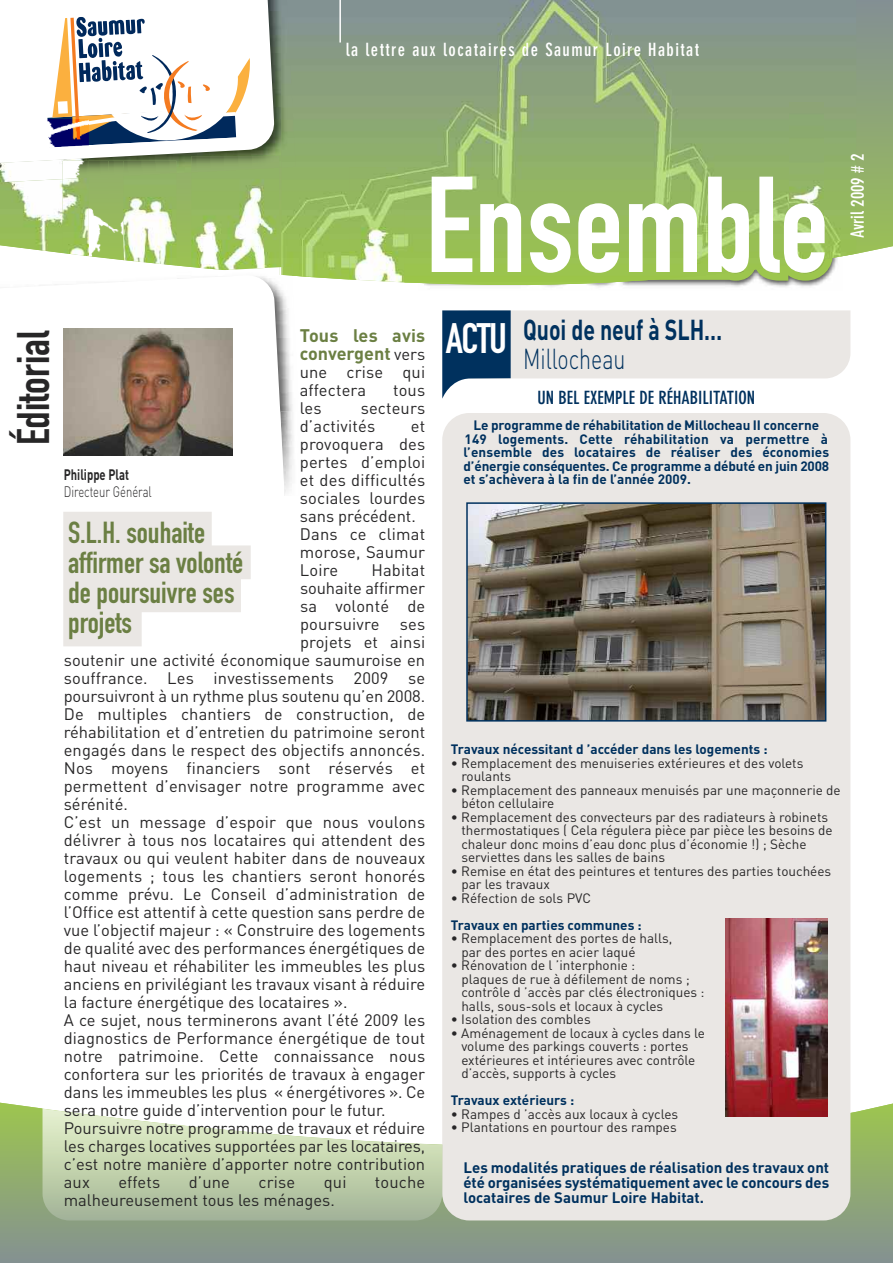
<style>
.page{position:relative;width:893px;height:1263px;background:#fff}
.page>*{position:absolute;margin:0;border:0;box-sizing:border-box;transform-origin:0 0}
.t1{font:133.95px "DIN Engschrift Alternate";color:#fff}
.t2{font:45px "DIN Engschrift Alternate";color:#272627}
.t3{font:42px "DIN Engschrift Alternate";color:#fff}
.t4{font:30px/30px "DIN Engschrift Alternate";color:#6b7f43}
.t5{font:700 28.5px "DIN";color:#00315e;scale:.75 1}
.t6{font:300 28.5px "DIN";color:#00315e;scale:.75 1}
.t7{font:700 condensed 18px "DIN Neuzeit Grotesk";letter-spacing:.08em;color:#fff}
.t8{font:700 condensed 18px "DIN Neuzeit Grotesk";color:#00315e}
.t9{font:700 18px/18px "DIN";color:#6b7f43}
.t10{font:700 condensed 18px "DIN Neuzeit Grotesk";color:#fff}
.t11{font:16.5px/18px "DIN";color:#272627}
.t12{font:700 15px/15px "DIN";letter-spacing:-.005em;color:#00315e;text-align:justify}
.t13{font:300 15px "DIN";color:#272627;scale:.75 1}
.t14{font:700 15px "DIN";color:#272627;scale:.75 1}
.t15{font:13.5px/13.5px "DIN";color:#272627}
.t16{font:700 13.5px/13.5px "DIN";color:#00315e}
.s1{font-weight:400;font-size:16.5px;color:#272627}
</style>
<div class="page">
<svg style="left:0;top:1101px;width:893px;height:162px;background:#8b9e83"></svg>
<img style="left:43px;top:1101px;width:399px;height:7px">
<img style="left:43px;top:1108px;width:399px;height:112px">
<svg style="left:176px;top:0;width:717px;height:267px;background:#95ae79"></svg>
<img style="left:281px;top:0;width:575px;height:285px">
<hr style="left:339px;top:0;width:2px;height:43px;background:#fff">
<img style="left:176px;top:0;width:105px;height:174px">
<img style="left:281px;top:0;width:15px;height:168px">
<svg style="left:47px;top:0;width:228px;height:164px"></svg>
<svg style="left:281px;top:267px;width:11px;height:8px"></svg>
<svg style="left:39px;top:275px;width:259px;height:137px"></svg>
<img style="left:285px;top:412px;width:8px;height:81px">
<img style="left:63px;top:412px;width:222px;height:83px">
<img style="left:64px;top:328px;width:169px;height:128px">
<svg style="left:63px;top:512px;width:188px;height:134px"></svg>
<img style="left:39px;top:253px;width:24px;height:26px">
<img style="left:0;top:182px;width:63px;height:71px">
<img style="left:0;top:163px;width:63px;height:19px">
<img style="left:0;top:148px;width:89px;height:15px">
<img style="left:47px;top:119px;width:42px;height:29px">
<img style="left:39px;top:279px;width:24px;height:2px">
<img style="left:89px;top:258px;width:19px;height:23px">
<img style="left:89px;top:161px;width:19px;height:97px">
<img style="left:63px;top:256px;width:26px;height:21px">
<img style="left:63px;top:161px;width:26px;height:95px">
<img style="left:63px;top:277px;width:26px;height:4px">
<img style="left:789px;top:103px;width:34px;height:120px">
<img style="left:123px;top:176px;width:53px;height:90px">
<img style="left:123px;top:161px;width:53px;height:15px">
<img style="left:123px;top:275px;width:53px;height:6px">
<img style="left:144px;top:279px;width:32px;height:2px">
<img style="left:108px;top:275px;width:15px;height:6px">
<img style="left:108px;top:161px;width:15px;height:99px">
<img style="left:191px;top:172px;width:88px;height:95px">
<img style="left:191px;top:156px;width:88px;height:16px">
<img style="left:191px;top:267px;width:88px;height:9px">
<svg style="left:230px;top:275px;width:24px;height:1px"></svg>
<svg style="left:442px;top:310px;width:408px;height:89px"></svg>
<div style="left:442px;top:413px;width:408px;height:807px;background:#eae7e4;border-radius:27px"></div>
<img style="left:469px;top:505px;width:354px;height:214px">
<div style="left:466px;top:502px;width:360px;height:220px;border:2px solid #00315e"></div>
<img style="left:349px;top:282px;width:55px;height:3px">
<img style="left:349px;top:167px;width:55px;height:115px">
<img style="left:725px;top:918px;width:102px;height:198px">
<p class="t7" style="left:346px;top:43px;width:355px">la lettre aux locataires de Saumur Loire Habitat</p>
<h1 class="t1" style="left:425px;top:177px;width:405px">Ensemble</h1>
<p class="t10" style="left:850px;top:238px;width:86px;rotate:-90deg">Avril 2009 # 2</p>
<h2 class="t2" style="left:17px;top:445px;width:116px;rotate:-90deg">Éditorial</h2>
<p class="t9" style="left:300px;top:327px;width:127px">Tous les avis convergent <span class="s1">vers</span></p>
<p class="t11" style="left:300px;top:363px;width:127px">une crise qui affectera</p>
<p class="t11" style="left:393px;top:381px;width:34px">tous</p>
<p class="t11" style="left:300px;top:399px;width:23px">les</p>
<p class="t11" style="left:300px;top:399px;width:127px;text-indent:61px">secteurs d’activités</p>
<p class="t11" style="left:300px;top:417px;width:127px;text-indent:111px">et provoquera des pertes d’emploi et des difficultés sociales lourdes sans précédent.<br>Dans ce climat morose, Saumur<br>Loire</p>
<p class="t14" style="left:64px;top:466px;width:89px">Philippe Plat</p>
<p class="t13" style="left:64px;top:483px;width:119px">Directeur Général</p>
<h3 class="t4" style="left:68px;top:520px;width:177px">S.L.H. souhaite affirmer sa volonté de poursuivre ses projets</h3>
<p class="t11" style="left:371px;top:561px;width:55px">Habitat</p>
<p class="t11" style="left:300px;top:579px;width:127px">souhaite affirmer</p>
<p class="t11" style="left:300px;top:597px;width:127px">sa volonté de</p>
<p class="t11" style="left:300px;top:615px;width:127px">poursuivre ses</p>
<p class="t11" style="left:300px;top:633px;width:127px">projets et ainsi</p>
<p class="t11" style="left:64px;top:651px;width:363px">soutenir une activité économique saumuroise en</p>
<p class="t11" style="left:64px;top:669px;width:363px">souffrance. Les investissements 2009 se</p>
<p class="t11" style="left:64px;top:687px;width:363px">poursuivront à un rythme plus soutenu qu’en 2008.</p>
<p class="t11" style="left:64px;top:705px;width:363px">De multiples chantiers de construction, de</p>
<p class="t11" style="left:64px;top:723px;width:363px">réhabilitation et d’entretien du patrimoine seront</p>
<p class="t11" style="left:64px;top:741px;width:363px">engagés dans le respect des objectifs annoncés.</p>
<p class="t11" style="left:64px;top:759px;width:363px">Nos moyens financiers sont réservés et</p>
<p class="t11" style="left:64px;top:777px;width:363px">permettent d’envisager notre programme avec</p>
<p class="t11" style="left:64px;top:795px;width:66px">sérénité.</p>
<p class="t11" style="left:64px;top:813px;width:363px">C’est un message d’espoir que nous voulons</p>
<p class="t11" style="left:64px;top:831px;width:363px">délivrer à tous nos locataires qui attendent des</p>
<p class="t11" style="left:64px;top:849px;width:363px">travaux ou qui veulent habiter dans de nouveaux</p>
<p class="t11" style="left:64px;top:867px;width:363px">logements ; tous les chantiers seront honorés</p>
<p class="t11" style="left:64px;top:885px;width:363px">comme prévu. Le Conseil d’administration de</p>
<p class="t11" style="left:64px;top:903px;width:363px">l’Office est attentif à cette question sans perdre de</p>
<p class="t11" style="left:64px;top:921px;width:363px">vue l’objectif majeur : « Construire des logements</p>
<p class="t11" style="left:64px;top:939px;width:363px">de qualité avec des performances énergétiques de</p>
<p class="t11" style="left:64px;top:957px;width:363px">haut niveau et réhabiliter les immeubles les plus</p>
<p class="t11" style="left:64px;top:975px;width:363px">anciens en privilégiant les travaux visant à réduire</p>
<p class="t11" style="left:64px;top:993px;width:285px">la facture énergétique des locataires ».</p>
<p class="t11" style="left:64px;top:1011px;width:363px">A ce sujet, nous terminerons avant l’été 2009 les</p>
<p class="t11" style="left:64px;top:1029px;width:363px">diagnostics de Performance énergétique de tout</p>
<p class="t11" style="left:64px;top:1047px;width:363px">notre patrimoine. Cette connaissance nous</p>
<p class="t11" style="left:64px;top:1065px;width:363px">confortera sur les priorités de travaux à engager</p>
<p class="t11" style="left:64px;top:1083px;width:363px">dans les immeubles les plus « énergétivores ». Ce</p>
<p class="t11" style="left:64px;top:1101px;width:323px">sera notre guide d’intervention pour le futur.</p>
<p class="t11" style="left:64px;top:1119px;width:363px">Poursuivre notre programme de travaux et réduire</p>
<p class="t11" style="left:64px;top:1137px;width:363px">les charges locatives supportées par les locataires,</p>
<p class="t11" style="left:64px;top:1155px;width:363px">c’est notre manière d’apporter notre contribution</p>
<p class="t11" style="left:64px;top:1173px;width:28px">aux</p>
<p class="t11" style="left:118px;top:1173px;width:43px">effets</p>
<p class="t11" style="left:189px;top:1173px;width:43px">d’une</p>
<p class="t11" style="left:258px;top:1173px;width:38px">crise</p>
<p class="t11" style="left:324px;top:1173px;width:24px">qui</p>
<p class="t11" style="left:375px;top:1173px;width:52px">touche</p>
<p class="t11" style="left:64px;top:1191px;width:273px">malheureusement tous les ménages.</p>
<h3 class="t3" style="left:446px;top:323px;width:63px">ACTU</h3>
<h3 class="t5" style="left:523px;top:314px;width:267px">Quoi de neuf à SLH…</h3>
<h3 class="t6" style="left:523px;top:342px;width:138px">Millocheau</h3>
<p class="t8" style="left:538px;top:391px;width:219px">UN BEL EXEMPLE DE RÉHABILITATION</p>
<p class="t16" style="left:463px;top:419px;width:367px;text-indent:10px">Le programme de réhabilitation de Millocheau II concerne 149 logements. Cette réhabilitation va permettre à l’ensemble des locataires de réaliser des économies d’énergie conséquentes. Ce programme a débuté en juin 2008 et s’achèvera à la fin de l’année 2009.</p>
<p class="t16" style="left:451px;top:743px;width:318px">Travaux nécessitant d ’accéder dans les logements :</p>
<p class="t15" style="left:461px;top:756px;width:344px;text-indent:-11px">• Remplacement des menuiseries extérieures et des volets roulants</p>
<p class="t15" style="left:461px;top:783px;width:381px;text-indent:-11px">• Remplacement des panneaux menuisés par une maçonnerie de béton cellulaire</p>
<p class="t15" style="left:461px;top:810px;width:373px;text-indent:-11px">• Remplacement des convecteurs par des radiateurs à robinets thermostatiques ( Cela régulera pièce par pièce les besoins de chaleur donc moins d’eau donc plus d’économie !) ; Sèche serviettes dans les salles de bains</p>
<p class="t15" style="left:461px;top:864px;width:371px;text-indent:-11px">• Remise en état des peintures et tentures des parties touchées par les travaux</p>
<p class="t15" style="left:451px;top:891px;width:142px">• Réfection de sols PVC</p>
<p class="t16" style="left:451px;top:918px;width:192px">Travaux en parties communes :</p>
<p class="t15" style="left:461px;top:932px;width:213px;text-indent:-11px">• Remplacement des portes de halls, par des portes en acier laqué</p>
<p class="t15" style="left:461px;top:959px;width:245px;text-indent:-11px">• Rénovation de l ’interphonie :<br>plaques de rue à défilement de noms ; contrôle d ’accès par clés électroniques : halls, sous-sols et locaux à cycles</p>
<p class="t15" style="left:451px;top:1013px;width:141px">• Isolation des combles</p>
<p class="t15" style="left:461px;top:1026px;width:245px;text-indent:-11px">• Aménagement de locaux à cycles dans le volume des parkings couverts : portes extérieures et intérieures avec contrôle d’accès, supports à cycles</p>
<p class="t16" style="left:451px;top:1094px;width:125px">Travaux extérieurs :</p>
<p class="t15" style="left:451px;top:1107px;width:229px">• Rampes d ’accès aux locaux à cycles</p>
<p class="t15" style="left:451px;top:1121px;width:227px">• Plantations en pourtour des rampes</p>
<p class="t12" style="left:463px;top:1160px;width:367px">Les modalités pratiques de réalisation des travaux ont été organisées systématiquement avec le concours des locataires de Saumur Loire Habitat.</p>
</div>
